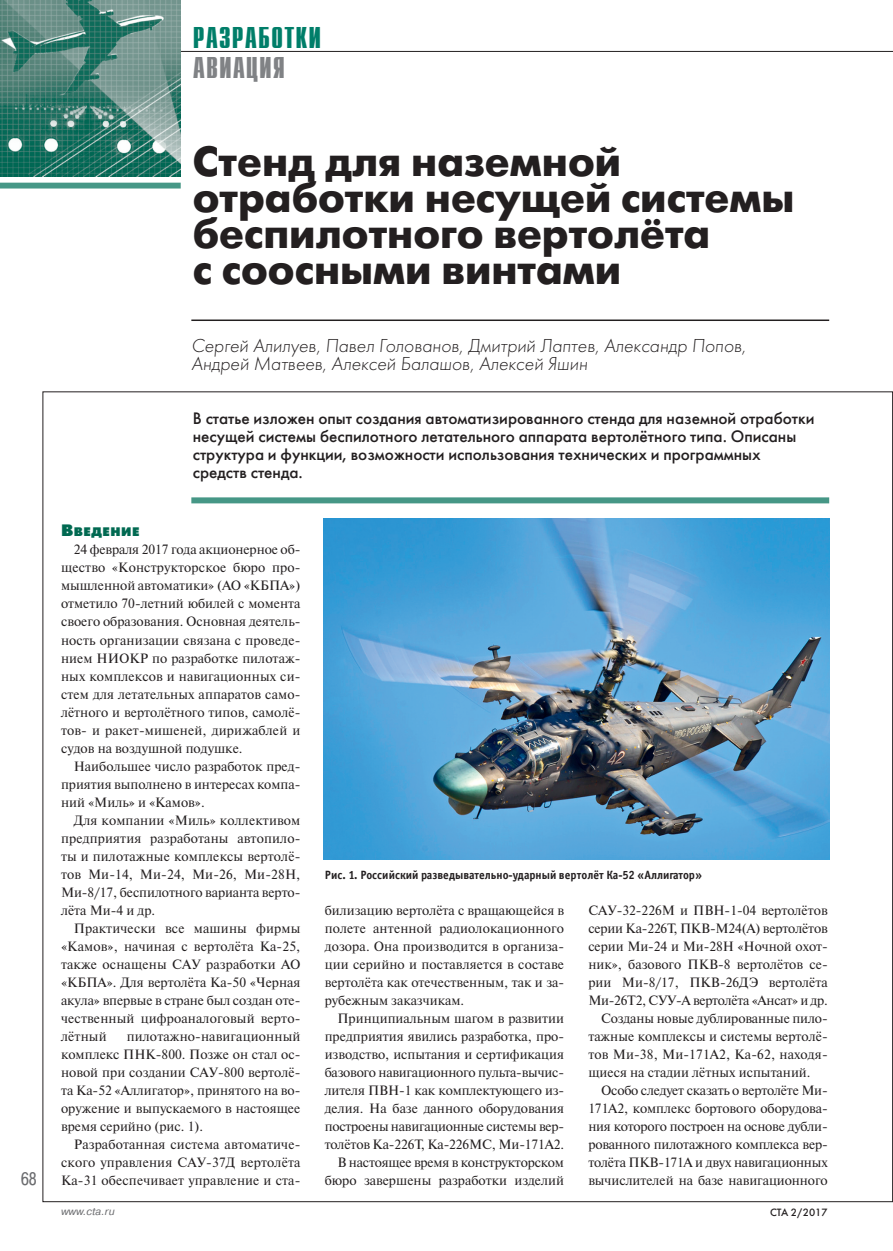
<style>
.page{position:relative;width:893px;height:1251px;background:#fff}
.page>*{position:absolute;margin:0;border:0;box-sizing:border-box;transform-origin:0 0}
.t1{font:700 42px/36px "Futura Futuris C";color:#231f20}
.t2{font:700 30px "Compact C";letter-spacing:.03em;color:#007e69}
.t3{font:700 30px "Compact C";letter-spacing:.03em;color:#808285}
.t4{font:italic 19.5px/18px "Futura Light C";color:#231f20}
.t5{font:18px "Pragmatica Cond C";color:#6c6d70}
.t6{font:16.5px/18px "Futura Futuris C";color:#231f20}
.t7{font:13.5px/18px "Newton C";color:#231f20;text-align:justify}
.t8{font:13.5px "Newton C";letter-spacing:-.02em;color:#231f20}
.t9{font:12.3px "Futura Futuris Black C";letter-spacing:.045em;color:#006951}
.t10{font:12px "Officina Sans Bold C";color:#231f20;scale:.95 1}
.t11{font:italic 10.5px "Pragmatica C";color:#6c6d70}
.t12{font:10.5px "Futura Futuris C";color:#231f20}
.s1{font-size:16.5px}
</style>
<div class="page">
<hr style="left:0;top:51px;width:893px;height:1px;background:#231f20">
<div style="left:0;top:183px;width:181px;height:5px;background:#469786"></div>
<hr style="left:191px;top:319px;width:638px;height:2px;background:#231f20">
<div style="left:191px;top:497px;width:638px;height:6px;background:#469786"></div>
<img style="left:0;top:0;width:181px;height:176px">
<img style="left:323px;top:518px;width:506px;height:341px">
<h2 class="t2" style="left:193px;top:20px;width:130px">разработки</h2>
<h2 class="t3" style="left:193px;top:50px;width:94px">авиация</h2>
<h3 class="t5" style="left:21px;top:1167px;width:17px">68</h3>
<h1 class="t1" style="left:193px;top:144px;width:603px">Стенд для наземной отработки несущей системы беспилотного вертолёта<br>с соосными винтами</h1>
<h3 class="t4" style="left:191px;top:336px;width:556px">Сергей Алилуев, Павел Голованов, Дмитрий Лаптев, Александр Попов,<br>Андрей Матвеев, Алексей Балашов, Алексей Яшин</h3>
<p class="t6" style="left:193px;top:409px;width:623px">В статье изложен опыт создания автоматизированного стенда для наземной отработки несущей системы беспилотного летательного аппарата вертолётного типа. Описаны структура и функции, возможности использования технических и программных средств стенда.</p>
<p class="t9" style="left:61px;top:525px;width:80px"><span class="s1">В</span>Ведение</p>
<p class="t7" style="left:61px;top:540px;width:241px;text-indent:13px">24 февраля 2017 года акционерное об&shy;щество «Конструкторское бюро про&shy;мышленной автоматики» (АО «КБПА») отметило 70-летний юбилей с момента своего образования. Основная деятель&shy;ность организации связана с проведе&shy;нием НИОКР по разработке пилотаж&shy;ных комплексов и навигационных си&shy;стем для летательных аппаратов само&shy;лётного и вертолётного типов, самолё&shy;тов- и ракет-мишеней, дирижаблей и судов на воздушной подушке.</p>
<p class="t7" style="left:61px;top:756px;width:241px;text-indent:13px">Наибольшее число разработок пред&shy;приятия выполнено в интересах компа&shy;ний «Миль» и «Камов».</p>
<p class="t7" style="left:61px;top:810px;width:241px;text-indent:13px">Для компании «Миль» коллективом предприятия разработаны автопило&shy;ты и пилотажные комплексы вертолё&shy;тов Ми-14, Ми-24, Ми-26, Ми-28Н, Ми-8/17, беспилотного варианта верто&shy;лёта Ми-4 и др.</p>
<p class="t7" style="left:61px;top:918px;width:241px;text-indent:13px">Практически все машины фирмы «Камов», начиная с вертолёта Ка-25, также оснащены САУ разработки АО «КБПА». Для вертолёта Ка-50 «Черная акула» впервые в стране был создан оте&shy;чественный цифроаналоговый верто&shy;лётный</p>
<p class="t7" style="left:61px;top:1026px;width:241px;text-indent:66px">пилотажно-навигационный комплекс ПНК-800. Позже он стал ос&shy;новой при создании САУ-800 вертолё&shy;та Ка-52 «Аллигатор», принятого на во&shy;оружение и выпускаемого в настоящее время серийно (рис. 1).</p>
<p class="t7" style="left:61px;top:1134px;width:241px;text-indent:13px">Разработанная система автоматиче&shy;ского управления САУ-37Д вертолёта Ка-31 обеспечивает управление и ста-</p>
<p class="t11" style="left:61px;top:1204px;width:55px">www.cta.ru</p>
<p class="t10" style="left:325px;top:869px;width:399px">Рис. 1. Российский разведывательно-ударный вертолёт Ка-52 «Аллигатор»</p>
<p class="t7" style="left:325px;top:900px;width:241px">билизацию вертолёта с вращающейся в полете антенной радиолокационного дозора. Она производится в организа&shy;ции серийно и поставляется в составе вертолёта как отечественным, так и за&shy;рубежным заказчикам.</p>
<p class="t7" style="left:325px;top:1008px;width:241px;text-align:right">Принципиальным шагом в развитии предприятия явились разработка, про&shy;изводство, испытания и сертификация базового навигационного пульта-вычис&shy;лителя ПВН-1 как комплектующего из&shy;делия. На базе данного оборудования построены навигационные системы вер&shy;толётов Ка-226Т, Ка-226МС, Ми-171А2.<br>В настоящее время в конструкторском бюро завершены разработки изделий</p>
<p class="t7" style="left:588px;top:900px;width:241px">САУ-32-226М и ПВН-1-04 вертолётов</p>
<p class="t7" style="left:588px;top:918px;width:241px">серии Ка-226Т, ПКВ-М24(А) вертолётов</p>
<p class="t7" style="left:588px;top:936px;width:241px">серии Ми-24 и Ми-28Н «Ночной охот-</p>
<p class="t7" style="left:588px;top:954px;width:241px">ник», базового ПКВ-8 вертолётов се-</p>
<p class="t7" style="left:588px;top:972px;width:241px">рии Ми-8/17, ПКВ-26ДЭ вертолёта</p>
<p class="t8" style="left:588px;top:991px;width:241px">Ми-26Т2, СУУ-А вертолёта «Ансат» и др.</p>
<p class="t7" style="left:601px;top:1008px;width:228px">Созданы новые дублированные пило-</p>
<p class="t7" style="left:588px;top:1026px;width:241px">тажные комплексы и системы вертолё-</p>
<p class="t7" style="left:588px;top:1044px;width:241px">тов Ми-38, Ми-171А2, Ка-62, находя-</p>
<p class="t7" style="left:588px;top:1062px;width:224px">щиеся на стадии лётных испытаний.</p>
<p class="t7" style="left:601px;top:1080px;width:228px">Особо следует сказать о вертолёте Ми-</p>
<p class="t7" style="left:588px;top:1098px;width:241px">171А2, комплекс бортового оборудова-</p>
<p class="t7" style="left:588px;top:1116px;width:241px">ния которого построен на основе дубли-</p>
<p class="t7" style="left:588px;top:1134px;width:241px">рованного пилотажного комплекса вер-</p>
<p class="t7" style="left:588px;top:1152px;width:241px">толёта ПКВ-171А и двух навигационных</p>
<p class="t7" style="left:588px;top:1170px;width:241px">вычислителей на базе навигационного</p>
<p class="t12" style="left:770px;top:1206px;width:59px">СТА 2/2017</p>
</div>
